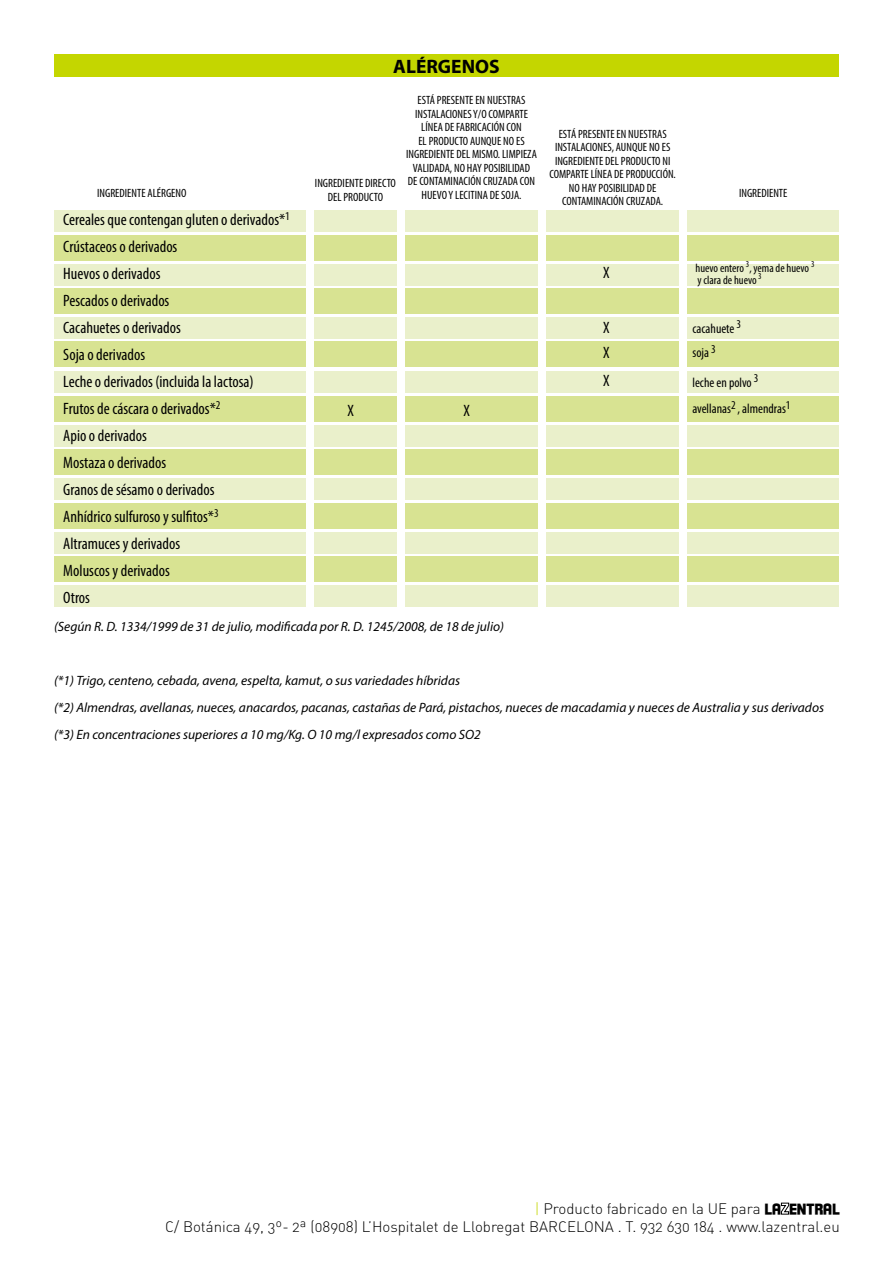
<style>
.page{position:relative;width:893px;height:1263px;background:#fff}
.page>*{position:absolute;margin:0;border:0;box-sizing:border-box;transform-origin:0 0}
.t1{font:700 19.5px "Myriad Pro";color:#000}
.t2{font:condensed 16.5px/27px "Myriad Pro";color:#000}
.t3{font:15px/18px "DIN Light Alternate";color:#000;text-align:right}
.t4{font:italic 13.5px/27px "Myriad Pro";color:#000}
.t5{font:condensed 13.5px/26.7px "Myriad Pro";color:#000}
.t6{font:condensed 12px/13.5px "Myriad Pro";color:#000;text-align:center}
.s1{color:#c4d600}
.s2{font-family:"Florida Project Phase One"}
</style>
<div class="page">
<svg style="left:781px;top:1202px;width:8px;height:13px"></svg>
<div style="left:54px;top:54px;width:785px;height:23px;background:#c4d600"></div>
<div style="left:54px;top:210px;width:252px;height:22px;background:#eaf0cb"></div>
<div style="left:314px;top:210px;width:83px;height:22px;background:#eaf0cb"></div>
<div style="left:405px;top:210px;width:133px;height:22px;background:#eaf0cb"></div>
<div style="left:546px;top:210px;width:133px;height:22px;background:#eaf0cb"></div>
<div style="left:687px;top:210px;width:152px;height:22px;background:#eaf0cb"></div>
<div style="left:54px;top:317px;width:252px;height:22px;background:#eaf0cb"></div>
<div style="left:314px;top:317px;width:83px;height:22px;background:#eaf0cb"></div>
<div style="left:405px;top:317px;width:133px;height:22px;background:#eaf0cb"></div>
<div style="left:546px;top:317px;width:133px;height:22px;background:#eaf0cb"></div>
<div style="left:687px;top:317px;width:152px;height:22px;background:#eaf0cb"></div>
<div style="left:54px;top:425px;width:252px;height:22px;background:#eaf0cb"></div>
<div style="left:314px;top:425px;width:83px;height:22px;background:#eaf0cb"></div>
<div style="left:405px;top:425px;width:133px;height:22px;background:#eaf0cb"></div>
<div style="left:546px;top:425px;width:133px;height:22px;background:#eaf0cb"></div>
<div style="left:687px;top:425px;width:152px;height:22px;background:#eaf0cb"></div>
<div style="left:54px;top:532px;width:252px;height:22px;background:#eaf0cb"></div>
<div style="left:314px;top:532px;width:83px;height:22px;background:#eaf0cb"></div>
<div style="left:405px;top:532px;width:133px;height:22px;background:#eaf0cb"></div>
<div style="left:546px;top:532px;width:133px;height:22px;background:#eaf0cb"></div>
<div style="left:687px;top:532px;width:152px;height:22px;background:#eaf0cb"></div>
<div style="left:54px;top:264px;width:252px;height:22px;background:#eaf0cb"></div>
<div style="left:314px;top:264px;width:83px;height:22px;background:#eaf0cb"></div>
<div style="left:405px;top:264px;width:133px;height:22px;background:#eaf0cb"></div>
<div style="left:546px;top:264px;width:133px;height:22px;background:#eaf0cb"></div>
<div style="left:687px;top:264px;width:152px;height:22px;background:#eaf0cb"></div>
<div style="left:54px;top:371px;width:252px;height:21px;background:#eaf0cb"></div>
<div style="left:314px;top:371px;width:83px;height:21px;background:#eaf0cb"></div>
<div style="left:405px;top:371px;width:133px;height:21px;background:#eaf0cb"></div>
<div style="left:546px;top:371px;width:133px;height:21px;background:#eaf0cb"></div>
<div style="left:687px;top:371px;width:152px;height:21px;background:#eaf0cb"></div>
<div style="left:54px;top:478px;width:252px;height:22px;background:#eaf0cb"></div>
<div style="left:314px;top:478px;width:83px;height:22px;background:#eaf0cb"></div>
<div style="left:405px;top:478px;width:133px;height:22px;background:#eaf0cb"></div>
<div style="left:546px;top:478px;width:133px;height:22px;background:#eaf0cb"></div>
<div style="left:687px;top:478px;width:152px;height:22px;background:#eaf0cb"></div>
<div style="left:54px;top:585px;width:252px;height:22px;background:#eaf0cb"></div>
<div style="left:314px;top:585px;width:83px;height:22px;background:#eaf0cb"></div>
<div style="left:405px;top:585px;width:133px;height:22px;background:#eaf0cb"></div>
<div style="left:546px;top:585px;width:133px;height:22px;background:#eaf0cb"></div>
<div style="left:687px;top:585px;width:152px;height:22px;background:#eaf0cb"></div>
<div style="left:54px;top:235px;width:252px;height:25px;background:#d8e392"></div>
<div style="left:314px;top:235px;width:83px;height:25px;background:#d8e392"></div>
<div style="left:405px;top:235px;width:133px;height:25px;background:#d8e392"></div>
<div style="left:546px;top:235px;width:133px;height:25px;background:#d8e392"></div>
<div style="left:687px;top:235px;width:152px;height:25px;background:#d8e392"></div>
<div style="left:54px;top:342px;width:252px;height:25px;background:#d8e392"></div>
<div style="left:314px;top:342px;width:83px;height:25px;background:#d8e392"></div>
<div style="left:405px;top:342px;width:133px;height:25px;background:#d8e392"></div>
<div style="left:546px;top:342px;width:133px;height:25px;background:#d8e392"></div>
<div style="left:687px;top:342px;width:152px;height:25px;background:#d8e392"></div>
<div style="left:54px;top:449px;width:252px;height:26px;background:#d8e392"></div>
<div style="left:314px;top:449px;width:83px;height:26px;background:#d8e392"></div>
<div style="left:405px;top:449px;width:133px;height:26px;background:#d8e392"></div>
<div style="left:546px;top:449px;width:133px;height:26px;background:#d8e392"></div>
<div style="left:687px;top:449px;width:152px;height:26px;background:#d8e392"></div>
<div style="left:54px;top:557px;width:252px;height:25px;background:#d8e392"></div>
<div style="left:314px;top:557px;width:83px;height:25px;background:#d8e392"></div>
<div style="left:405px;top:557px;width:133px;height:25px;background:#d8e392"></div>
<div style="left:546px;top:557px;width:133px;height:25px;background:#d8e392"></div>
<div style="left:687px;top:557px;width:152px;height:25px;background:#d8e392"></div>
<div style="left:54px;top:289px;width:252px;height:25px;background:#d8e392"></div>
<div style="left:314px;top:289px;width:83px;height:25px;background:#d8e392"></div>
<div style="left:405px;top:289px;width:133px;height:25px;background:#d8e392"></div>
<div style="left:546px;top:289px;width:133px;height:25px;background:#d8e392"></div>
<div style="left:687px;top:289px;width:152px;height:25px;background:#d8e392"></div>
<div style="left:54px;top:396px;width:252px;height:26px;background:#d8e392"></div>
<div style="left:314px;top:396px;width:83px;height:26px;background:#d8e392"></div>
<div style="left:405px;top:396px;width:133px;height:26px;background:#d8e392"></div>
<div style="left:546px;top:396px;width:133px;height:26px;background:#d8e392"></div>
<div style="left:687px;top:396px;width:152px;height:26px;background:#d8e392"></div>
<div style="left:54px;top:503px;width:252px;height:26px;background:#d8e392"></div>
<div style="left:314px;top:503px;width:83px;height:26px;background:#d8e392"></div>
<div style="left:405px;top:503px;width:133px;height:26px;background:#d8e392"></div>
<div style="left:546px;top:503px;width:133px;height:26px;background:#d8e392"></div>
<div style="left:687px;top:503px;width:152px;height:26px;background:#d8e392"></div>
<h1 class="t1" style="left:393px;top:53px;width:108px">ALÉRGENOS</h1>
<p class="t6" style="left:406px;top:93px;width:132px">ESTÁ PRESENTE EN NUESTRAS<br>INSTALACIONES Y/O COMPARTE<br>LÍNEA DE FABRICACIÓN CON<br>EL PRODUCTO AUNQUE NO ES<br>INGREDIENTE DEL MISMO. LIMPIEZA<br>VALIDADA, NO HAY POSIBILIDAD<br>DE CONTAMINACIÓN CRUZADA CON<br>HUEVO Y LECITINA DE SOJA.</p>
<p class="t6" style="left:549px;top:127px;width:128px">ESTÁ PRESENTE EN NUESTRAS<br>INSTALACIONES, AUNQUE NO ES<br>INGREDIENTE DEL PRODUCTO NI<br>COMPARTE LÍNEA DE PRODUCCIÓN.<br>NO HAY POSIBILIDAD DE<br>CONTAMINACIÓN CRUZADA.</p>
<p class="t6" style="left:315px;top:176px;width:82px">INGREDIENTE DIRECTO<br>DEL PRODUCTO</p>
<p class="t6" style="left:97px;top:186px;width:91px">INGREDIENTE ALÉRGENO</p>
<p class="t6" style="left:739px;top:186px;width:50px">INGREDIENTE</p>
<p class="t2" style="left:63px;top:206px;width:228px">Cereales que contengan gluten o derivados*<sup>1<br></sup>Crústaceos o derivados<br>Huevos o derivados<br>Pescados o derivados<br>Cacahuetes o derivados<br>Soja o derivados<br>Leche o derivados (incluida la lactosa)<br>Frutos de cáscara o derivados*<sup>2<br></sup>Apio o derivados<br>Mostaza o derivados<br>Granos de sésamo o derivados<br>Anhídrico sulfuroso y sulfitos*<sup>3<br></sup>Altramuces y derivados<br>Moluscos y derivados<br>Otros</p>
<h2 class="t2" style="left:347px;top:397px;width:8px">X</h2>
<h2 class="t2" style="left:463px;top:397px;width:8px">X</h2>
<p class="t4" style="left:54px;top:613px;width:451px">(Según R. D. 1334/1999 de 31 de julio, modificada por R. D. 1245/2008, de 18 de julio)</p>
<h2 class="t2" style="left:603px;top:259px;width:8px">X</h2>
<h2 class="t2" style="left:603px;top:313px;width:8px">X</h2>
<h2 class="t2" style="left:603px;top:337px;width:8px;line-height:28.7px">X<br>X</h2>
<p class="t6" style="left:696px;top:261px;width:120px;line-height:12px;text-align:left">huevo entero <sup>3</sup>, yema de huevo <sup>3 </sup>y clara de huevo <sup>3</sup></p>
<p class="t5" style="left:692px;top:315px;width:50px">cacahuete <sup>3</sup></p>
<p class="t5" style="left:692px;top:339px;width:25px">soja <sup>3</sup></p>
<p class="t5" style="left:692px;top:368px;width:100px">leche en polvo <sup>3 </sup>avellanas<sup>2</sup> , almendras<sup>1</sup></p>
<p class="t4" style="left:54px;top:667px;width:772px">(*1) Trigo, centeno, cebada, avena, espelta, kamut, o sus variedades híbridas<br>(*2) Almendras, avellanas, nueces, anacardos, pacanas, castañas de Pará, pistachos, nueces de macadamia y nueces de Australia y sus derivados (*3) En concentraciones superiores a 10 mg/Kg. O 10 mg/l expresados como SO2</p>
<p class="t3" style="left:165px;top:1199px;width:676px"><span class="s1">|</span> Producto fabricado en la UE para <span class="s2">LA ENTRAL<br></span>C/ Botánica 49, 3º- 2ª (08908) L’Hospitalet de Llobregat BARCELONA . T. 932 630 184 . www.lazentral.eu</p>
</div>
